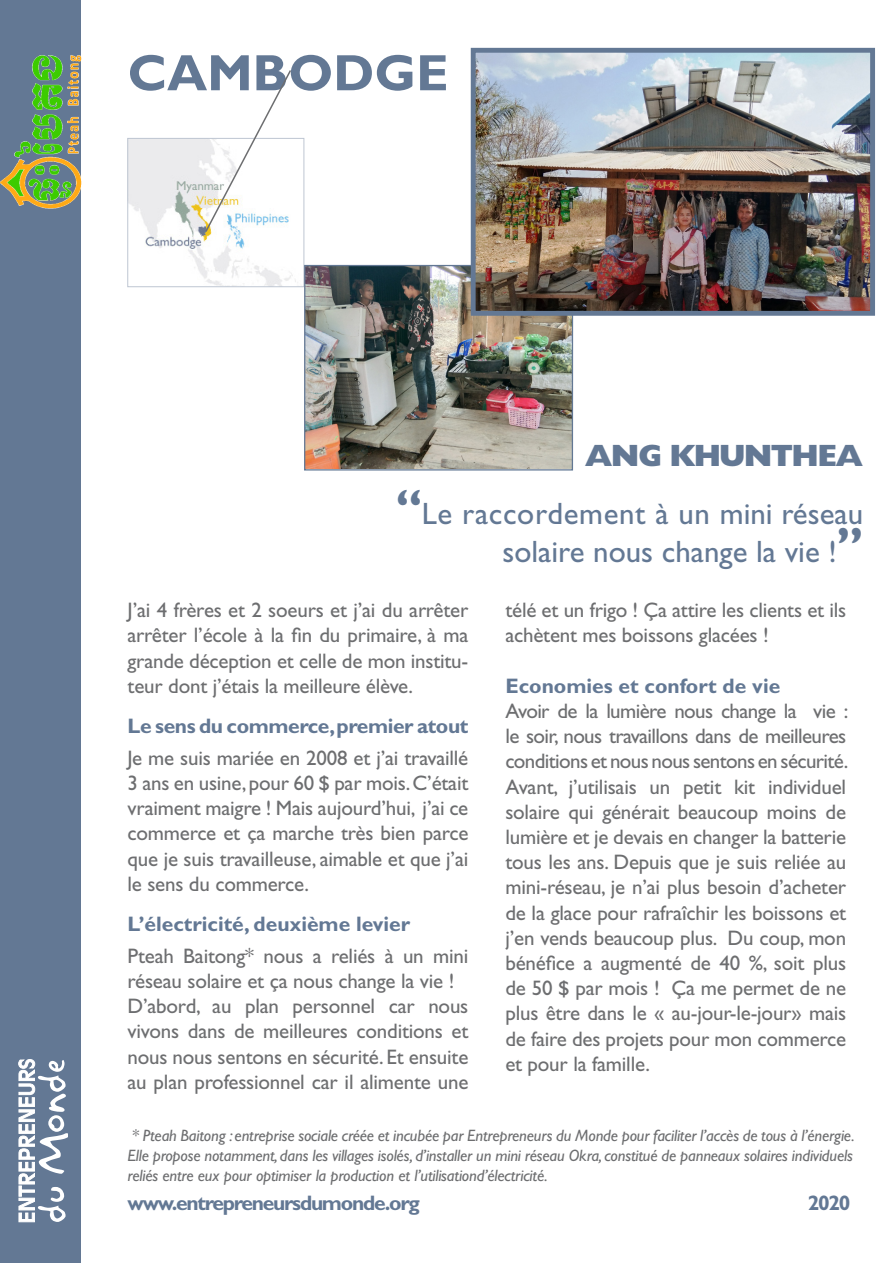
<style>
.page{position:relative;width:893px;height:1263px;background:#fff}
.page>*{position:absolute;margin:0;border:0;box-sizing:border-box;transform-origin:0 0}
.ville_agence{font:700 51.3px "Gill Sans Std";color:#637894}
.chapo{font:30.9px/37.5px "Gill Sans Std";color:#637894;text-align:right}
.nom_beneficiaire{font:800 30.9px "Gill Sans Std";letter-spacing:-.05em;color:#637894}
.ttx{font:21px/25.2px "Gill Sans Std";letter-spacing:-.01em;color:#6d6e70;text-align:justify}
.ttx-2{font:700 21px "Gill Sans Std";letter-spacing:-.06em;color:#637894}
.Sous_titre{font:700 21px "Gill Sans Std";letter-spacing:-.02em;color:#637894}
.Sous_titre-2{font:700 21px "Gill Sans Std";color:#637894}
.ttx-3{font:700 21px "Gill Sans Std";color:#637894}
.ttx-4{font:italic 16.5px/19.8px "Gill Sans Std";letter-spacing:-.01em;color:#6d6e70;text-align:justify}
.s1{font-weight:700;font-size:49.5px}
</style>
<div class="page">
<div style="left:0;top:0;width:81px;height:1263px;background:#637894"></div>
<svg style="left:18px;top:1059px;width:50px;height:163px"></svg>
<img style="left:130px;top:140px;width:166px;height:145px">
<div style="left:128px;top:138px;width:176px;height:149px;border:1px solid #bec6d2"></div>
<svg style="left:204px;top:70px;width:88px;height:163px"></svg>
<img style="left:0;top:55px;width:82px;height:154px">
<img style="left:306px;top:267px;width:265px;height:201px">
<div style="left:304px;top:265px;width:269px;height:205px;border:1px solid #637894"></div>
<img style="left:477px;top:54px;width:392px;height:256px">
<div style="left:471px;top:48px;width:404px;height:268px;border:5px solid #637894"></div>
<p class="ville_agence" style="left:128px;top:43px;width:323px">CAMBODGE</p>
<p class="nom_beneficiaire" style="left:585px;top:437px;width:280px">ANG KHUNTHEA</p>
<p class="chapo" style="left:396px;top:495px;width:469px"><span class="s1">‘‘</span>Le raccordement à un mini réseau solaire nous change la vie !<span class="s1">’’</span></p>
<p class="ttx" style="left:128px;top:597px;width:342px">J’ai 4 frères et 2 soeurs et j’ai du arrêter arrêter l’école à la fin du primaire, à ma grande déception et celle de mon institu&shy;teur dont j’étais la meilleure élève.</p>
<p class="Sous_titre" style="left:128px;top:713px;width:342px">Le sens du commerce, premier atout</p>
<p class="ttx" style="left:128px;top:745px;width:342px">Je me suis mariée en 2008 et j’ai travaillé 3 ans en usine, pour 60 $ par mois. C’était vraiment maigre ! Mais aujourd’hui, j’ai ce commerce et ça marche très bien parce que je suis travailleuse, aimable et que j’ai le sens du commerce.</p>
<p class="Sous_titre-2" style="left:128px;top:911px;width:284px">L’électricité, deuxième levier</p>
<p class="ttx" style="left:128px;top:943px;width:342px">Pteah Baitong* nous a reliés à un mini réseau solaire et ça nous change la vie !</p>
<p class="ttx" style="left:128px;top:993px;width:342px">D’abord, au plan personnel car nous vivons dans de meilleures conditions et nous nous sentons en sécurité. Et ensuite au plan professionnel car il alimente une</p>
<p class="ttx" style="left:505px;top:597px;width:342px">télé et un frigo ! Ça attire les clients et ils achètent mes boissons glacées !</p>
<p class="ttx-3" style="left:505px;top:673px;width:276px">Economies et confort de vie</p>
<p class="ttx" style="left:505px;top:698px;width:344px">Avoir de la lumière nous change la vie : le soir, nous travaillons dans de meilleures conditions et nous nous sentons en sécurité.</p>
<p class="ttx" style="left:505px;top:774px;width:342px">Avant, j’utilisais un petit kit individuel solaire qui générait beaucoup moins de lumière et je devais en changer la batterie tous les ans. Depuis que je suis reliée au mini-réseau, je n’ai plus besoin d’acheter de la glace pour rafraîchir les boissons et j’en vends beaucoup plus. Du coup, mon bénéfice a augmenté de 40 %, soit plus de 50 $ par mois ! Ça me permet de ne plus être dans le « au-jour-le-jour» mais de faire des projets pour mon commerce et pour la famille.</p>
<p class="ttx-4" style="left:128px;top:1126px;width:729px">* Pteah Baitong : entreprise sociale créée et incubée par Entrepreneurs du Monde pour faciliter l’accès de tous à l’énergie.<br>Elle propose notamment, dans les villages isolés, d’installer un mini réseau Okra, constitué de panneaux solaires individuels reliés entre eux pour optimiser la production et l’utilisationd’électricité.</p>
<p class="ttx-2" style="left:128px;top:1191px;width:294px">www.entrepreneursdumonde.org</p>
<p class="ttx-2" style="left:808px;top:1191px;width:44px">2020</p>
</div>
